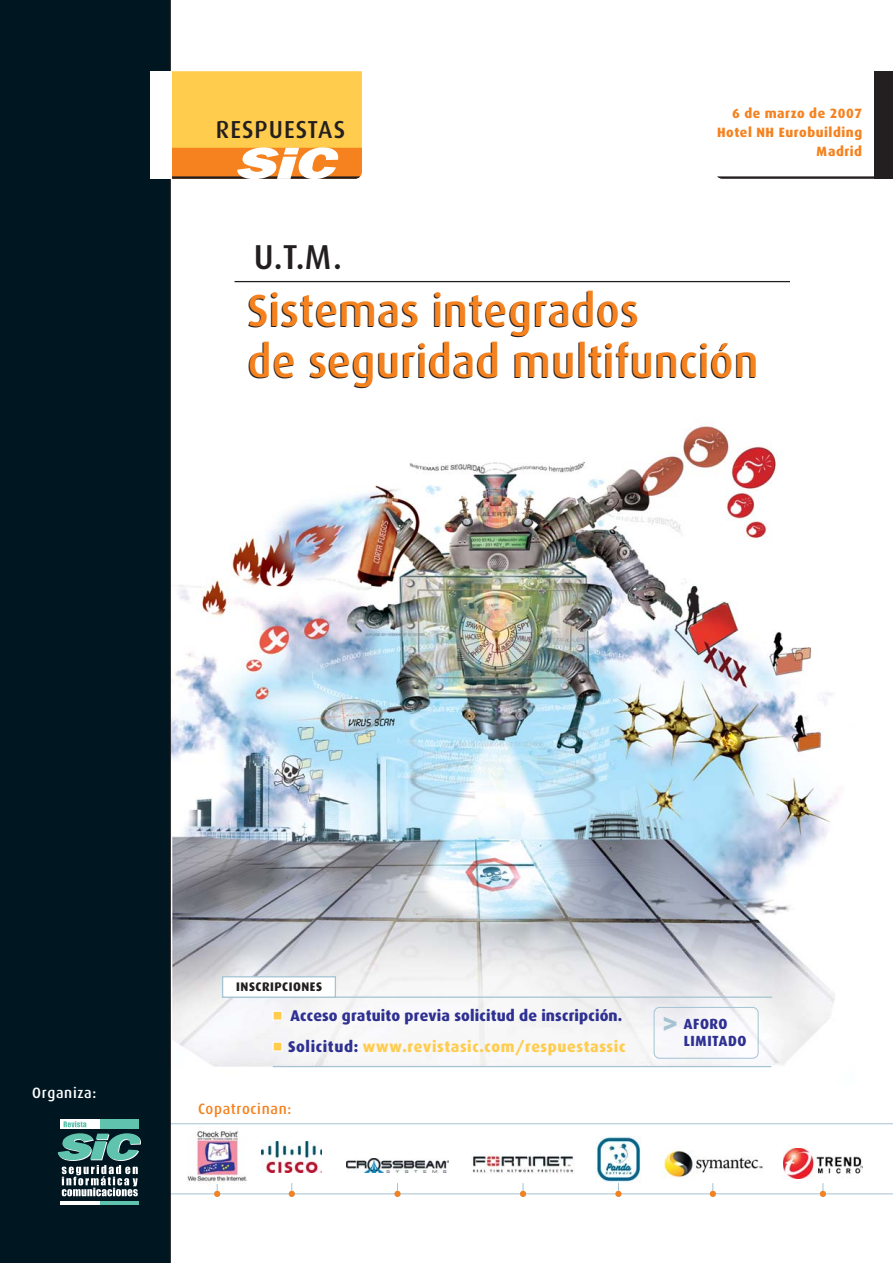
<style>
.page{position:relative;width:893px;height:1263px;background:#fff}
.page>*{position:absolute;margin:0;border:0;box-sizing:border-box;transform-origin:0 0}
.t1{font:500 45px/51px "Dax";color:#f5821f}
.t2{font:500 34.65px "Dax";color:#231f20}
.t3{font:800 31.05px "Dax";color:#a5c3d2}
.t4{font:500 24.6px "Dax";letter-spacing:.025em;color:#231f20}
.t5{font:800 15.6px "Dax";color:#2e3092}
.t6{font:800 15.6px "Dax";letter-spacing:.03em;color:#ffcc4e}
.t7{font:500 15px "Dax";letter-spacing:.03em;color:#f5821f}
.t8{font:500 15px "Dax";letter-spacing:.03em;color:#fff}
.t9{font:800 14.7px/17px "Dax";letter-spacing:.03em;color:#2e3092}
.t10{font:800 13.5px/18.9px "Dax";letter-spacing:.03em;color:#f5821f;text-align:right}
.t11{font:800 12.45px "Dax";letter-spacing:.03em;color:#231f20}
.s1{color:#2e3092}
</style>
<div class="page">
<svg style="left:170px;top:1123px;width:722px;height:71px"></svg>
<img style="left:170px;top:362px;width:668px;height:723px">
<div style="left:0;top:0;width:170px;height:1263px;background:#001722"></div>
<div style="left:150px;top:71px;width:21px;height:108px;background:#fff"></div>
<svg style="left:172px;top:71px;width:190px;height:108px;background:#f9c055"></svg>
<div style="left:715px;top:177px;width:160px;height:2px;background:#231f20;border:1px solid #231f20"></div>
<div style="left:874px;top:71px;width:18px;height:108px;background:#231f20"></div>
<svg style="left:58px;top:1133px;width:83px;height:63px;background:#537878"></svg>
<hr style="left:99px;top:1201px;width:40px;height:4px;background:#5fc3ad">
<hr style="left:60px;top:1201px;width:39px;height:4px;background:#fff">
<div style="left:99px;top:1119px;width:40px;height:10px;background:#5fc3ad"></div>
<svg style="left:60px;top:1119px;width:39px;height:10px"></svg>
<svg style="left:64px;top:1121px;width:22px;height:6px"></svg>
<hr style="left:234px;top:281px;width:556px;height:1px;background:#231f20">
<hr style="left:273px;top:1066px;width:498px;height:1px;background:#a5c3d2">
<hr style="left:222px;top:997px;width:550px;height:1px;background:#a5c3d2">
<div style="left:222px;top:976px;width:114px;height:22px;background:#fff;border:1px solid #a5c3d2"></div>
<div style="left:273px;top:1011px;width:9px;height:9px;background:#ffcc4e;border:1px solid #fff"></div>
<div style="left:273px;top:1042px;width:9px;height:9px;background:#ffcc4e;border:1px solid #fff"></div>
<div style="left:653px;top:1007px;width:105px;height:52px;border:1px solid #a5c3d2;border-radius:6px"></div>
<img style="left:659px;top:1148px;width:107px;height:31px">
<svg style="left:289px;top:1183px;width:6px;height:14px"></svg>
<svg style="left:214px;top:1184px;width:6px;height:13px"></svg>
<svg style="left:394px;top:1183px;width:6px;height:14px"></svg>
<svg style="left:520px;top:1183px;width:6px;height:14px"></svg>
<svg style="left:615px;top:1183px;width:6px;height:14px"></svg>
<svg style="left:709px;top:1183px;width:6px;height:14px"></svg>
<div style="left:819px;top:1191px;width:7px;height:6px;background:#f5821f;border-radius:50%"></div>
<img style="left:783px;top:1149px;width:79px;height:29px">
<img style="left:187px;top:1126px;width:60px;height:58px">
<img style="left:262px;top:1141px;width:60px;height:32px">
<img style="left:471px;top:1154px;width:103px;height:19px">
<img style="left:595px;top:1136px;width:47px;height:46px">
<img style="left:347px;top:1159px;width:101px;height:14px">
<h3 class="t4" style="left:216px;top:119px;width:131px">RESPUESTAS</h3>
<h2 class="t2" style="left:254px;top:242px;width:90px">U.T.M.</h2>
<p class="t10" style="left:717px;top:105px;width:147px">6 de marzo de 2007<br>Hotel NH Eurobuilding<br>Madrid</p>
<h1 class="t1" style="left:248px;top:288px;width:513px">Sistemas integrados<br>de seguridad multifunción</h1>
<p class="t8" style="left:32px;top:1087px;width:66px">Organiza:</p>
<p class="t11" style="left:236px;top:982px;width:87px">INSCRIPCIONES</p>
<p class="t5" style="left:290px;top:1009px;width:334px">Acceso gratuito previa solicitud de inscripción.</p>
<p class="t6" style="left:288px;top:1040px;width:339px"><span class="s1">Solicitud:</span> www.revistasic.com/respuestassic</p>
<p class="t7" style="left:198px;top:1102px;width:95px">Copatrocinan:</p>
<h3 class="t3" style="left:661px;top:1009px;width:20px">&gt;</h3>
<p class="t9" style="left:683px;top:1017px;width:64px">AFORO<br>LIMITADO</p>
</div>
